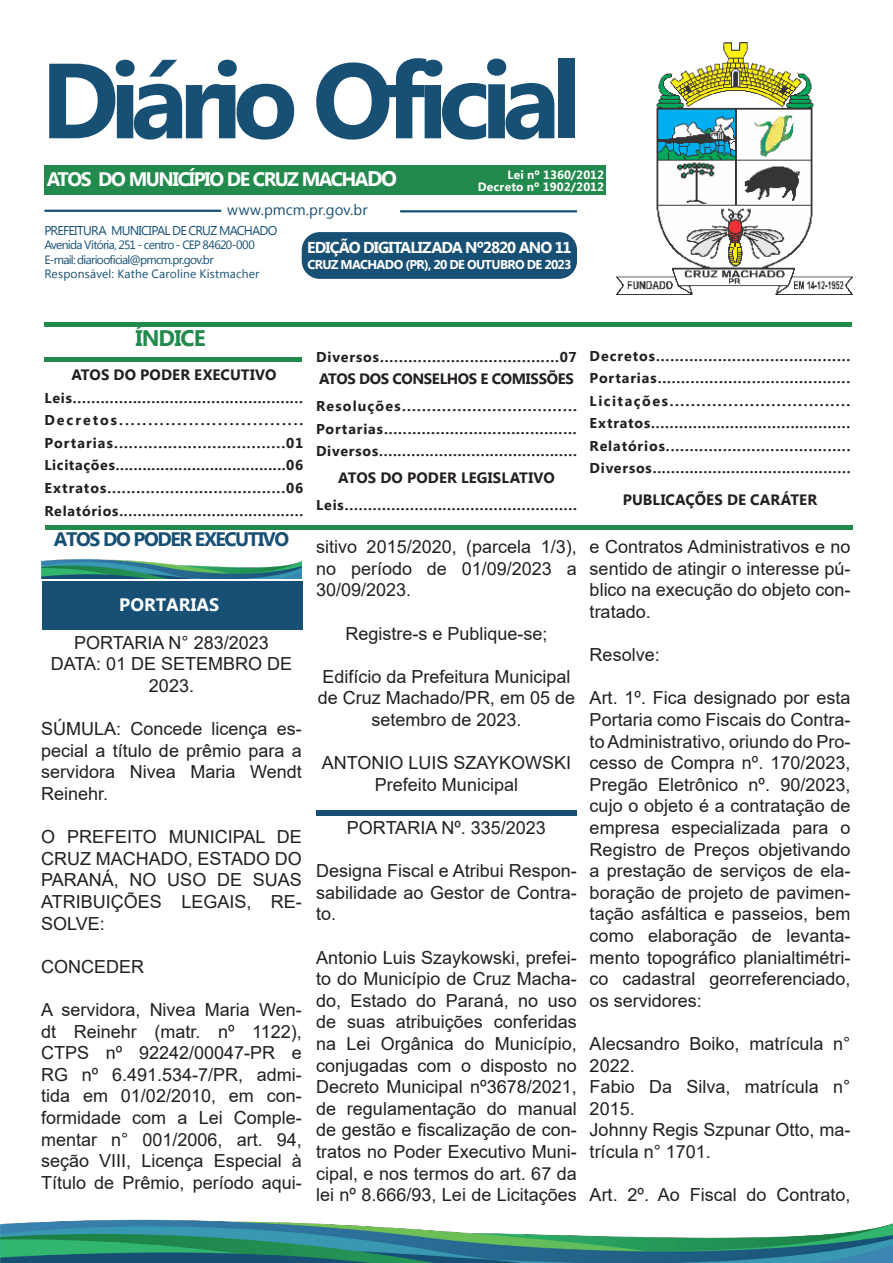
<style>
.page{position:relative;width:893px;height:1263px;background:#fff}
.page>*{position:absolute;margin:0;border:0;box-sizing:border-box;transform-origin:0 0}
.t1{font:700 106.5px "Myanmar Text";letter-spacing:-.085em;color:#175074}
.t2{font:700 22.5px "Myanmar Text";letter-spacing:-.04em;color:#228a4c}
.t3{font:700 19.5px "Myanmar Text";letter-spacing:-.075em;color:#fff}
.t4{font:700 19.5px "Myanmar Text";letter-spacing:-.07em;color:#175074}
.t5{font:18px/21.6px "Arial";color:#231f20;text-align:justify}
.t6{font:700 18px "Myanmar Text";color:#fff}
.t7{font:700 15.75px "Myanmar Text";letter-spacing:-.055em;color:#fff}
.t8{font:700 15px "Myanmar Text";color:#231f20}
.t9{font:700 15px "Myanmar Text";letter-spacing:-.025em;color:#231f20}
.t10{font:15px "Myanmar Text";letter-spacing:.005em;color:#175074}
.t11{font:700 14.25px "Myanmar Text";letter-spacing:.06em;color:#231f20}
.t12{font:700 14.25px/22.5px "Myanmar Text";letter-spacing:.08em;color:#231f20}
.t13{font:700 14.25px "Myanmar Text";letter-spacing:.105em;color:#231f20}
.t14{font:700 14.25px "Myanmar Text";letter-spacing:.14em;color:#231f20}
.t15{font:700 12.75px "Myanmar Text";letter-spacing:-.05em;color:#fff}
.t16{font:12.75px "Myanmar Text";letter-spacing:-.06em;color:#175074}
.t17{font:12px "Myanmar Text";letter-spacing:-.05em;color:#175074}
.t18{font:12px "Myanmar Text";letter-spacing:.015em;color:#175074}
.t19{font:700 12px "Myanmar Text";letter-spacing:.015em;color:#fff}
.s1{font-size:108px}
.s2{font-size:21px}
</style>
<div class="page">
<img style="left:41px;top:559px;width:261px;height:20px">
<img style="left:616px;top:42px;width:236px;height:252px">
<div style="left:44px;top:165px;width:562px;height:29px;background:#228a4c"></div>
<hr style="left:44px;top:210px;width:177px;height:2px;background:#175074">
<hr style="left:400px;top:210px;width:177px;height:2px;background:#175074">
<div style="left:302px;top:232px;width:275px;height:47px;background:#175074;border-radius:18px"></div>
<hr style="left:44px;top:322px;width:808px;height:4px;background:#228a4c">
<hr style="left:45px;top:525px;width:808px;height:4px;background:#228a4c">
<div style="left:44px;top:357px;width:258px;height:5px;background:#228a4c"></div>
<img style="left:0;top:1219px;width:893px;height:44px">
<svg style="left:316px;top:810px;width:261px;height:5px"></svg>
<div style="left:43px;top:581px;width:260px;height:49px;background:#175074"></div>
<p class="t1" style="left:41px;top:39px;width:543px">Diário Ofi<span class="s1">cial</span></p>
<p class="t3" style="left:47px;top:168px;width:352px">ATOS DO MUNICÍPIO DE CRUZ MACHA<span class="s2">DO</span></p>
<p class="t19" style="left:507px;top:168px;width:98px">Lei nº 1360/2012</p>
<p class="t19" style="left:478px;top:180px;width:128px">Decreto nº 1902/2012</p>
<p class="t10" style="left:227px;top:201px;width:142px">www.pmcm.pr.gov.br</p>
<p class="t16" style="left:44px;top:223px;width:234px">PREFEITURA MUNICIPAL DE CRUZ MACHADO</p>
<p class="t17" style="left:44px;top:238px;width:212px">Avenida Vitória, 251 - centro - CEP 84620-000</p>
<p class="t17" style="left:44px;top:253px;width:171px">E-mail: diariooficial@pmcm.pr.gov.br</p>
<p class="t18" style="left:44px;top:267px;width:217px">Responsável: Kathe Caroline Kistmacher</p>
<p class="t7" style="left:307px;top:238px;width:266px">EDIÇÃO DIGITALIZADA Nº2820 ANO 11</p>
<p class="t15" style="left:307px;top:257px;width:265px">CRUZ MACHADO (PR), 20 DE OUTUBRO DE 2023</p>
<p class="t2" style="left:136px;top:325px;width:72px">ÍNDICE</p>
<p class="t8" style="left:71px;top:366px;width:207px">ATOS DO PODER EXECUTIVO</p>
<p class="t11" style="left:44px;top:390px;width:260px">Leis..................................................</p>
<p class="t14" style="left:44px;top:412px;width:260px">Decretos................................</p>
<p class="t11" style="left:44px;top:435px;width:260px">Portarias...................................01</p>
<p class="t11" style="left:44px;top:457px;width:260px">Licitações......................................06</p>
<p class="t11" style="left:44px;top:480px;width:261px">Extratos.....................................06</p>
<p class="t11" style="left:44px;top:502px;width:260px">Relatórios........................................</p>
<p class="t4" style="left:54px;top:528px;width:237px">ATOS DO PODER EXECUTIVO</p>
<p class="t6" style="left:119px;top:594px;width:101px">PORTARIAS</p>
<p class="t5" style="left:74px;top:631px;width:196px">PORTARIA N° 283/2023</p>
<p class="t5" style="left:51px;top:653px;width:243px;text-align:center">DATA: 01 DE SETEMBRO DE<br>2023.</p>
<p class="t5" style="left:41px;top:718px;width:262px">SÚMULA: Concede licença es&shy;pecial a título de prêmio para a servidora Nivea Maria Wendt Reinehr.</p>
<p class="t5" style="left:41px;top:826px;width:262px">O PREFEITO MUNICIPAL DE CRUZ MACHADO, ESTADO DO PARANÁ, NO USO DE SUAS ATRIBUIÇÕES LEGAIS, RE-SOLVE:</p>
<p class="t5" style="left:41px;top:955px;width:104px">CONCEDER</p>
<p class="t5" style="left:41px;top:999px;width:262px">A servidora, Nivea Maria Wen&shy;dt Reinehr (matr. nº 1122), CTPS nº 92242/00047-PR e RG nº 6.491.534-7/PR, admi&shy;tida em 01/02/2010, em con&shy;formidade com a Lei Comple&shy;mentar n° 001/2006, art. 94, seção VIII, Licença Especial à Título de Prêmio, período aqui-</p>
<p class="t11" style="left:316px;top:348px;width:262px">Diversos......................................07</p>
<p class="t9" style="left:319px;top:370px;width:256px">ATOS DOS CONSELHOS E COMISSÕES</p>
<p class="t12" style="left:316px;top:395px;width:262px">Resoluções...................................<br>Portarias.........................................</p>
<p class="t11" style="left:316px;top:443px;width:262px">Diversos...........................................</p>
<p class="t8" style="left:338px;top:469px;width:218px">ATOS DO PODER LEGISLATIVO</p>
<p class="t11" style="left:316px;top:497px;width:262px">Leis..................................................</p>
<p class="t5" style="left:316px;top:536px;width:262px">sitivo 2015/2020, (parcela 1/3), no período de 01/09/2023 a 30/09/2023.</p>
<p class="t5" style="left:345px;top:622px;width:204px">Registre-s e Publique-se;</p>
<p class="t5" style="left:318px;top:665px;width:259px;text-align:center">Edifício da Prefeitura Municipal de Cruz Machado/PR, em 05 de setembro de 2023.</p>
<p class="t5" style="left:322px;top:752px;width:251px">ANTONIO LUIS SZAYKOWSKI</p>
<p class="t5" style="left:375px;top:773px;width:145px">Prefeito Municipal</p>
<p class="t5" style="left:347px;top:817px;width:200px">PORTARIA Nº. 335/2023</p>
<p class="t5" style="left:316px;top:860px;width:262px">Designa Fiscal e Atribui Respon&shy;sabilidade ao Gestor de Contra&shy;to.</p>
<p class="t5" style="left:316px;top:946px;width:262px">Antonio Luis Szaykowski, prefei&shy;to do Município de Cruz Macha&shy;do, Estado do Paraná, no uso de suas atribuições conferidas na Lei Orgânica do Município, conjugadas com o disposto no Decreto Municipal nº3678/2021, de regulamentação do manual de gestão e fiscalização de con&shy;tratos no Poder Executivo Muni&shy;cipal, e nos termos do art. 67 da lei nº 8.666/93, Lei de Licitações</p>
<p class="t11" style="left:590px;top:348px;width:262px">Decretos.........................................</p>
<p class="t11" style="left:590px;top:370px;width:262px">Portarias.........................................</p>
<p class="t13" style="left:590px;top:393px;width:262px">Licitações..................................</p>
<p class="t11" style="left:590px;top:415px;width:262px">Extratos...........................................</p>
<p class="t11" style="left:590px;top:438px;width:262px">Relatórios.......................................</p>
<p class="t11" style="left:590px;top:460px;width:262px">Diversos...........................................</p>
<p class="t8" style="left:623px;top:491px;width:196px">PUBLICAÇÕES DE CARÁTER</p>
<p class="t5" style="left:590px;top:536px;width:262px">e Contratos Administrativos e no sentido de atingir o interesse pú&shy;blico na execução do objeto con&shy;tratado.</p>
<p class="t5" style="left:590px;top:644px;width:72px">Resolve:</p>
<p class="t5" style="left:590px;top:687px;width:262px">Art. 1º. Fica designado por esta Portaria como Fiscais do Contra&shy;to Administrativo, oriundo do Pro&shy;cesso de Compra nº. 170/2023, Pregão Eletrônico nº. 90/2023, cujo o objeto é a contratação de empresa especializada para o Registro de Preços objetivando a prestação de serviços de ela&shy;boração de projeto de pavimen&shy;tação asfáltica e passeios, bem como elaboração de levanta&shy;mento topográfico planialtimétri&shy;co cadastral georreferenciado, os servidores:</p>
<p class="t5" style="left:590px;top:1033px;width:262px">Alecsandro Boiko, matrícula n°<br>2022.</p>
<p class="t5" style="left:590px;top:1076px;width:262px">Fabio Da Silva, matrícula n°<br>2015.</p>
<p class="t5" style="left:590px;top:1119px;width:262px">Johnny Regis Szpunar Otto, ma&shy;trícula n° 1701.</p>
<p class="t5" style="left:590px;top:1184px;width:262px">Art. 2º. Ao Fiscal do Contrato,</p>
</div>
